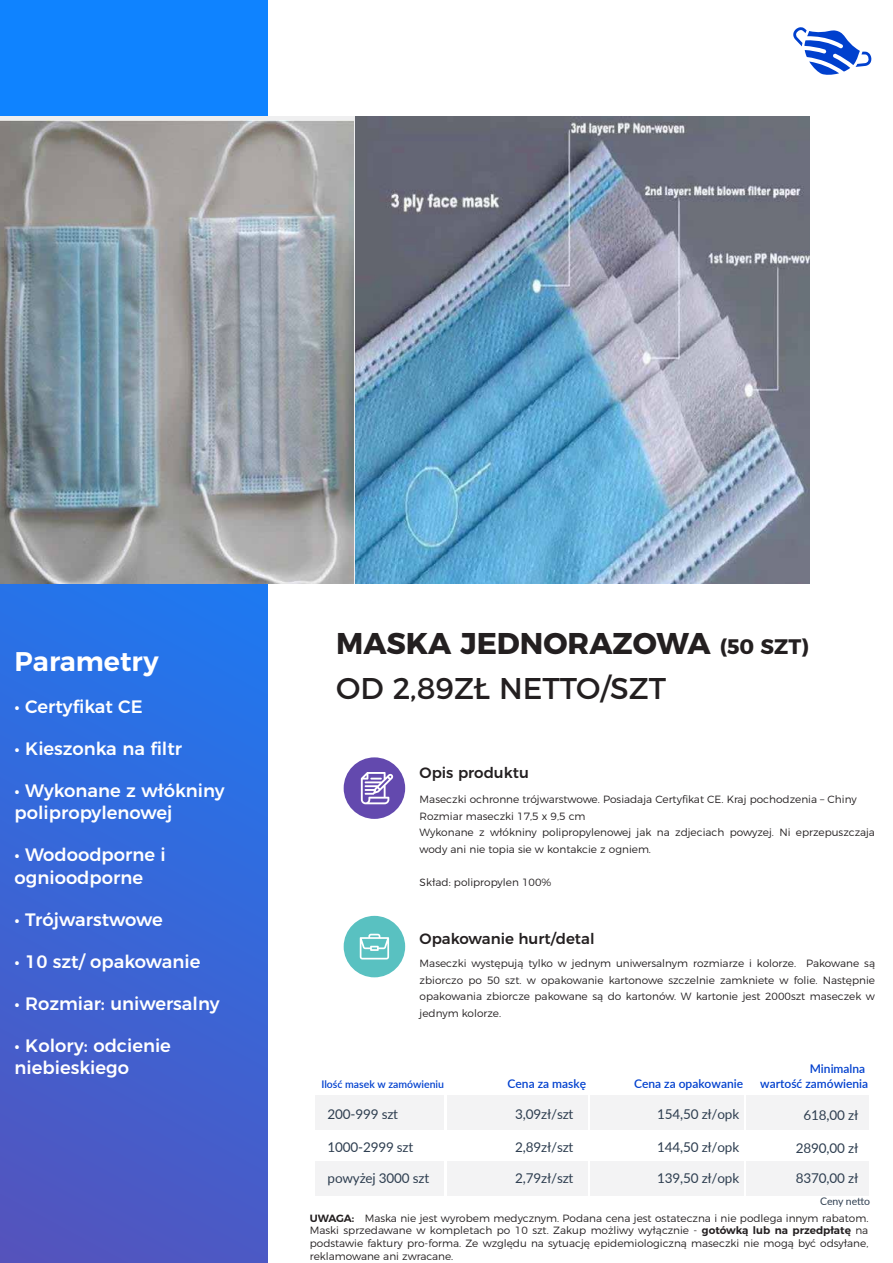
<style>
.page{position:relative;width:893px;height:1263px;background:#fff}
.page>*{position:absolute;margin:0;border:0;box-sizing:border-box;transform-origin:0 0}
.t1{font:30px/45px "Montserrat";color:#231f20}
.t2{font:600 27px "Montserrat";color:#fff}
.t3{font:500 18px/22.5px "Montserrat";color:#fff}
.t4{font:500 15px "Montserrat";color:#231f20}
.t5{font:13.5px "Lato";letter-spacing:-.015em;color:#2e3e50}
.t6{font:600 12px "Lato";color:#0040ce}
.t7{font:300 10.5px/16.5px "Montserrat";color:#231f20;text-align:justify}
.t8{font:600 10.5px "Lato";color:#0040ce}
.t9{font:10.5px "Lato";letter-spacing:-.015em;color:#2e3e50}
.s1{font-weight:700}
.s2{font-weight:700;font-size:21px}
.s3{font-weight:600}
</style>
<div class="page">
<div style="left:591px;top:1162px;width:153px;height:34px;background:#f3f3f4"></div>
<div style="left:591px;top:1095px;width:153px;height:34px;background:#f3f3f4"></div>
<div style="left:315px;top:1162px;width:129px;height:34px;background:#f3f3f4"></div>
<div style="left:315px;top:1095px;width:129px;height:34px;background:#f3f3f4"></div>
<div style="left:447px;top:1162px;width:140px;height:34px;background:#f3f3f4"></div>
<div style="left:447px;top:1095px;width:140px;height:34px;background:#f3f3f4"></div>
<div style="left:746px;top:1162px;width:123px;height:34px;background:#f3f3f4"></div>
<div style="left:746px;top:1095px;width:123px;height:34px;background:#f3f3f4"></div>
<svg style="left:0;top:0;width:267px;height:1263px;background:#346bdc"></svg>
<svg style="left:793px;top:27px;width:79px;height:48px"></svg>
<img style="left:356px;top:117px;width:454px;height:467px">
<img style="left:0;top:121px;width:354px;height:463px">
<div style="left:344px;top:757px;width:61px;height:62px;background:#6349ae;border-radius:50%"></div>
<svg style="left:361px;top:772px;width:32px;height:32px"></svg>
<div style="left:344px;top:916px;width:61px;height:61px;background:#59c1c1;border-radius:50%"></div>
<svg style="left:360px;top:934px;width:29px;height:25px"></svg>
<h2 class="t2" style="left:15px;top:639px;width:146px">Parametry</h2>
<h3 class="t3" style="left:15px;top:694px;width:130px">• Certyfikat CE</h3>
<h3 class="t3" style="left:15px;top:736px;width:169px">• Kieszonka na filtr</h3>
<h3 class="t3" style="left:15px;top:778px;width:212px">• Wykonane z włókniny polipropylenowej</h3>
<h3 class="t3" style="left:15px;top:842px;width:153px">• Wodoodporne i ognioodporne</h3>
<h3 class="t3" style="left:15px;top:907px;width:150px">• Trójwarstwowe</h3>
<h3 class="t3" style="left:15px;top:949px;width:187px">• 10 szt/ opakowanie</h3>
<h3 class="t3" style="left:15px;top:991px;width:206px">• Rozmiar: uniwersalny</h3>
<h3 class="t3" style="left:15px;top:1033px;width:158px">• Kolory: odcienie niebieskiego</h3>
<h1 class="t1" style="left:336px;top:618px;width:474px"><span class="s1">MASKA JEDNORAZOWA</span> <span class="s2">(50 SZT)<br></span>OD 2,89ZŁ NETTO/SZT</h1>
<h3 class="t4" style="left:420px;top:760px;width:111px">Opis produktu</h3>
<p class="t7" style="left:420px;top:790px;width:457px;text-align:left">Maseczki ochronne trójwarstwowe. Posiadaja Certyfikat CE. Kraj pochodzenia – Chiny Rozmiar maseczki 17,5 x 9,5 cm<br>Wykonane z włókniny polipropylenowej jak na zdjeciach powyzej. Ni eprzepuszczaja wody ani nie topia sie w kontakcie z ogniem.</p>
<p class="t7" style="left:420px;top:873px;width:133px">Skład: polipropylen 100%</p>
<h3 class="t4" style="left:420px;top:926px;width:176px">Opakowanie hurt/detal</h3>
<p class="t7" style="left:420px;top:954px;width:457px">Maseczki występują tylko w jednym uniwersalnym rozmiarze i kolorze. Pakowane są zbiorczo po 50 szt. w opakowanie kartonowe szczelnie zamkniete w folie. Następnie opakowania zbiorcze pakowane są do kartonów. W kartonie jest 2000szt maseczek w jednym kolorze.</p>
<p class="t8" style="left:321px;top:1077px;width:124px">Ilość masek w zamówieniu</p>
<p class="t6" style="left:508px;top:1075px;width:80px">Cena za maskę</p>
<p class="t6" style="left:810px;top:1060px;width:57px">Minimalna</p>
<p class="t6" style="left:634px;top:1075px;width:110px">Cena za opakowanie</p>
<p class="t6" style="left:760px;top:1074px;width:110px">wartość zamówienia</p>
<p class="t5" style="left:515px;top:1104px;width:60px">3,09zł/szt</p>
<p class="t5" style="left:657px;top:1104px;width:83px">154,50 zł/opk</p>
<p class="t5" style="left:515px;top:1137px;width:60px">2,89zł/szt</p>
<p class="t5" style="left:328px;top:1104px;width:72px">200-999 szt</p>
<p class="t5" style="left:328px;top:1137px;width:87px">1000-2999 szt</p>
<p class="t5" style="left:328px;top:1168px;width:103px">powyżej 3000 szt</p>
<p class="t5" style="left:657px;top:1168px;width:83px">139,50 zł/opk</p>
<p class="t5" style="left:657px;top:1137px;width:83px">144,50 zł/opk</p>
<p class="t5" style="left:515px;top:1168px;width:60px">2,79zł/szt</p>
<p class="t5" style="left:804px;top:1105px;width:56px">618,00 zł</p>
<p class="t5" style="left:796px;top:1138px;width:64px">2890,00 zł</p>
<p class="t5" style="left:796px;top:1169px;width:64px">8370,00 zł</p>
<p class="t9" style="left:820px;top:1194px;width:51px">Ceny netto</p>
<p class="t7" style="left:310px;top:1211px;width:560px;line-height:12.6px"><span class="s3">UWAGA:</span> Maska nie jest wyrobem medycznym. Podana cena jest ostateczna i nie podlega innym rabatom.<br>Maski sprzedawane w kompletach po 10 szt. Zakup możliwy wyłącznie - <span class="s3">gotówką lub na przedpłatę</span> na podstawie faktury pro-forma. Ze względu na sytuację epidemiologiczną maseczki nie mogą być odsyłane, reklamowane ani zwracane.</p>
</div>
